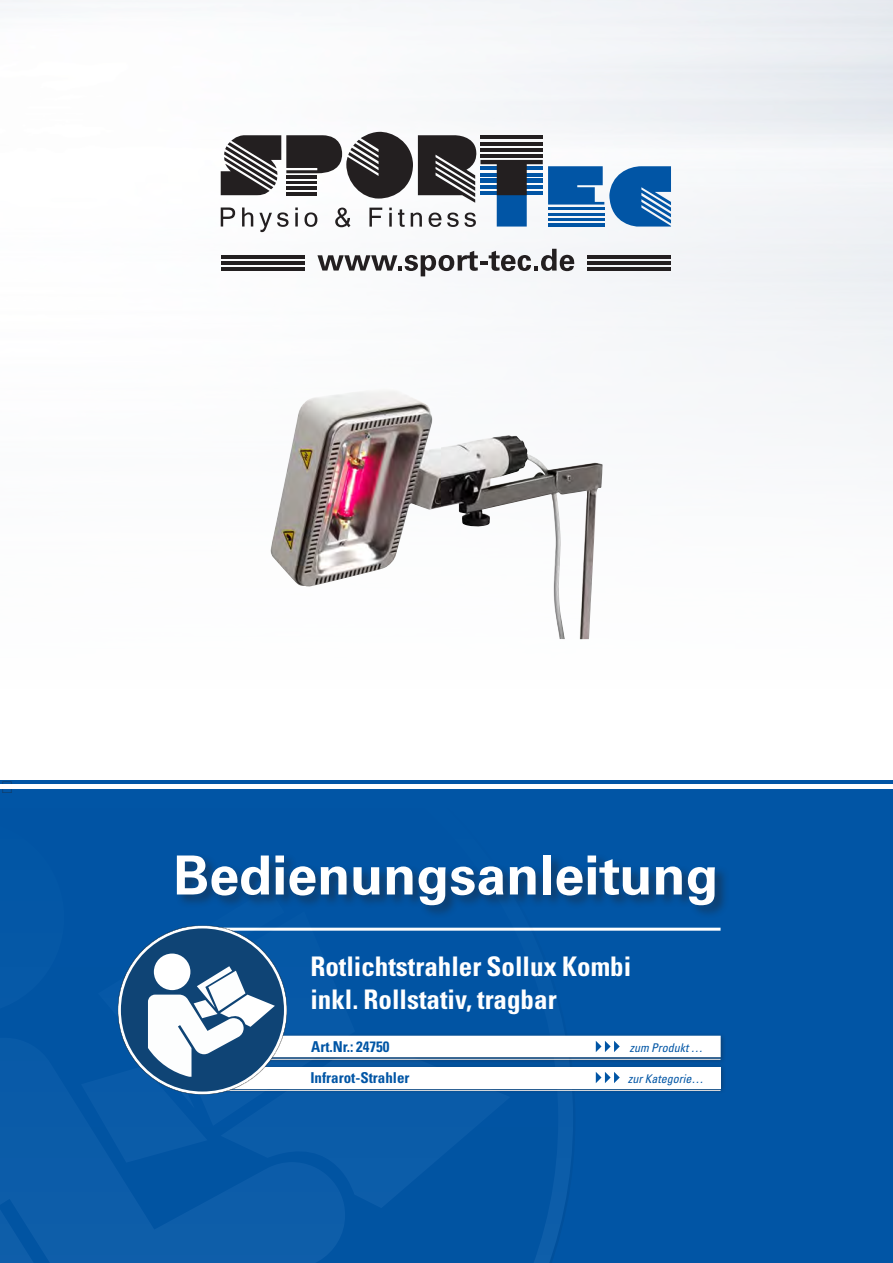
<style>
.page{position:relative;width:893px;height:1263px;background:#fff}
.page>*{position:absolute;margin:0;border:0;box-sizing:border-box;transform-origin:0 0}
.Headline{font:700 54px "Univers LT Std";color:#fff}
.t1{font:700 condensed 27px "Univers LT Std";color:#fff}
.t2{font:18px "Times New Roman";color:#231f20}
.t3{font:700 condensed 15px "Univers LT Std";color:#0155a5}
.t4{font:italic condensed 12px "Univers LT Std";color:#0155a5}
</style>
<div class="page">
<img style="left:0;top:0;width:892px;height:781px">
<svg style="left:221px;top:132px;width:450px;height:100px"></svg>
<svg style="left:317px;top:249px;width:257px;height:27px"></svg>
<hr style="left:587px;top:255px;width:84px;height:4px;background:#231f20">
<hr style="left:587px;top:261px;width:84px;height:4px;background:#231f20">
<hr style="left:587px;top:267px;width:84px;height:3px;background:#231f20">
<hr style="left:221px;top:255px;width:83px;height:4px;background:#231f20">
<hr style="left:221px;top:261px;width:83px;height:4px;background:#231f20">
<hr style="left:221px;top:267px;width:83px;height:3px;background:#231f20">
<div style="left:0;top:781px;width:893px;height:482px;background:#0155a5"></div>
<hr style="left:0;top:785px;width:893px;height:4px;background:#fff">
<hr style="left:195px;top:928px;width:525px;height:3px;background:#fff">
<div style="left:257px;top:1055px;width:469px;height:11px;background:#02529f"></div>
<svg style="left:558px;top:724px;width:17px;height:507px"></svg>
<svg style="left:0;top:724px;width:558px;height:539px"></svg>
<svg style="left:0;top:821px;width:64px;height:193px"></svg>
<svg style="left:0;top:1038px;width:345px;height:225px;fill:#0c5ca9"></svg>
<svg style="left:221px;top:1063px;width:289px;height:145px;fill:#0a5ba8"></svg>
<div style="left:222px;top:1033px;width:505px;height:30px;background:#231f20;opacity:.4"></div>
<div style="left:226px;top:1036px;width:494px;height:21px;background:#fff"></div>
<svg style="left:596px;top:1041px;width:24px;height:11px"></svg>
<div style="left:222px;top:1064px;width:505px;height:30px;background:#231f20;opacity:.4"></div>
<div style="left:225px;top:1067px;width:495px;height:21px;background:#fff"></div>
<div style="left:175px;top:853px;width:554px;height:66px;background:#231f20;opacity:.46"></div>
<svg style="left:596px;top:1072px;width:24px;height:11px"></svg>
<svg style="left:81px;top:888px;width:274px;height:274px"></svg>
<img style="left:270px;top:387px;width:333px;height:252px">
<p class="t2" style="left:0;top:775px;width:16px">▶</p>
<p class="Headline" style="left:173px;top:844px;width:547px">Bedienungsanleitung</p>
<p class="t1" style="left:310px;top:950px;width:322px">Rotlichtstrahler Sollux Kombi</p>
<p class="t1" style="left:310px;top:983px;width:248px">inkl. Rollstativ, tragbar</p>
<p class="t3" style="left:311px;top:1037px;width:80px">Art.Nr.: 24750</p>
<p class="t4" style="left:630px;top:1040px;width:75px">zum Produkt …</p>
<p class="t3" style="left:310px;top:1068px;width:101px">Infrarot-Strahler</p>
<p class="t4" style="left:628px;top:1071px;width:77px">zur Kategorie…</p>
</div>
